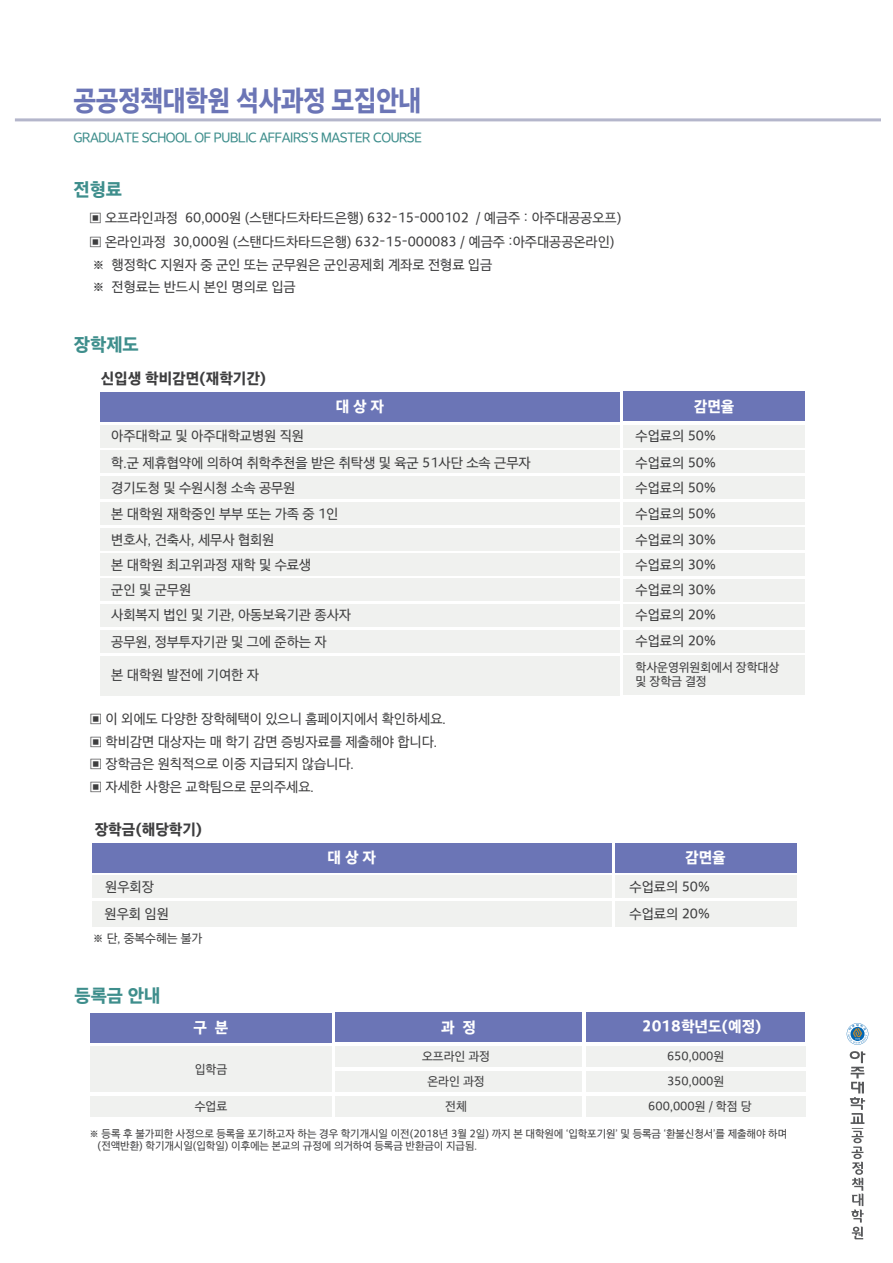
<style>
.page{position:relative;width:893px;height:1263px;background:#fff}
.page>*{position:absolute;margin:0;border:0;box-sizing:border-box;transform-origin:0 0}
.t1{font:27.9px "Cheil Hgtwo OTFEB";letter-spacing:-.015em;color:#6b75b6;scale:.91 1}
.t2{font:18px "Cheil Hgtwo OTFEB";color:#3e8e8c}
.t3{font:15px "Cheil Hgtwo OTFEB";color:#fff}
.t4{font:15px "Cheil Hgtwo OTFEB";color:#3e3e3f}
.t5{font:13.5px/25.8px "Cheil Hgtwo OTFR";color:#3e3e3f}
.t6{font:13.5px "Cheil Hgtwo OTFR";letter-spacing:-.035em;color:#3e8e8c}
.t7{font:12px/24.9px "Cheil Hgtwo OTFR";color:#3e3e3f}
.t8{font:10.5px/12.6px "Cheil Hgtwo OTFR";color:#3e3e3f}
</style>
<div class="page">
<div style="left:100px;top:392px;width:520px;height:29px;background:#6b75b6"></div>
<div style="left:623px;top:392px;width:182px;height:29px;background:#6b75b6"></div>
<div style="left:100px;top:425px;width:520px;height:22px;background:#f0f1ef"></div>
<div style="left:623px;top:425px;width:182px;height:22px;background:#f0f1ef"></div>
<div style="left:100px;top:451px;width:520px;height:22px;background:#f0f1ef"></div>
<div style="left:623px;top:451px;width:182px;height:22px;background:#f0f1ef"></div>
<div style="left:100px;top:476px;width:520px;height:23px;background:#f0f1ef"></div>
<div style="left:623px;top:476px;width:182px;height:23px;background:#f0f1ef"></div>
<div style="left:100px;top:502px;width:520px;height:22px;background:#f0f1ef"></div>
<div style="left:623px;top:502px;width:182px;height:22px;background:#f0f1ef"></div>
<div style="left:100px;top:528px;width:520px;height:22px;background:#f0f1ef"></div>
<div style="left:623px;top:528px;width:182px;height:22px;background:#f0f1ef"></div>
<div style="left:100px;top:553px;width:520px;height:23px;background:#f0f1ef"></div>
<div style="left:623px;top:553px;width:182px;height:23px;background:#f0f1ef"></div>
<div style="left:100px;top:579px;width:520px;height:22px;background:#f0f1ef"></div>
<div style="left:623px;top:579px;width:182px;height:22px;background:#f0f1ef"></div>
<div style="left:100px;top:604px;width:520px;height:23px;background:#f0f1ef"></div>
<div style="left:623px;top:604px;width:182px;height:23px;background:#f0f1ef"></div>
<div style="left:100px;top:630px;width:520px;height:22px;background:#f0f1ef"></div>
<div style="left:623px;top:630px;width:182px;height:22px;background:#f0f1ef"></div>
<div style="left:100px;top:656px;width:520px;height:39px;background:#f0f1ef"></div>
<div style="left:623px;top:655px;width:182px;height:39px;background:#f0f1ef"></div>
<div style="left:92px;top:843px;width:520px;height:29px;background:#6b75b6"></div>
<div style="left:615px;top:843px;width:181px;height:29px;background:#6b75b6"></div>
<div style="left:92px;top:875px;width:520px;height:22px;background:#f0f1ef"></div>
<div style="left:615px;top:875px;width:181px;height:22px;background:#f0f1ef"></div>
<div style="left:92px;top:901px;width:520px;height:25px;background:#f0f1ef"></div>
<div style="left:615px;top:901px;width:181px;height:25px;background:#f0f1ef"></div>
<div style="left:90px;top:1096px;width:242px;height:21px;background:#f0f1ef"></div>
<div style="left:90px;top:1013px;width:242px;height:29px;background:#6b75b6"></div>
<div style="left:90px;top:1046px;width:242px;height:46px;background:#f0f1ef"></div>
<div style="left:335px;top:1046px;width:247px;height:21px;background:#f0f1ef"></div>
<div style="left:586px;top:1046px;width:219px;height:21px;background:#f0f1ef"></div>
<div style="left:586px;top:1071px;width:219px;height:21px;background:#f0f1ef"></div>
<div style="left:586px;top:1096px;width:219px;height:21px;background:#f0f1ef"></div>
<div style="left:335px;top:1071px;width:247px;height:21px;background:#f0f1ef"></div>
<div style="left:335px;top:1096px;width:247px;height:21px;background:#f0f1ef"></div>
<div style="left:586px;top:1012px;width:219px;height:30px;background:#6b75b6"></div>
<div style="left:335px;top:1012px;width:247px;height:30px;background:#6b75b6"></div>
<hr style="left:15px;top:118px;width:866px;height:3px;background:#b4b6cb">
<svg style="left:847px;top:1023px;width:21px;height:22px"></svg>
<svg style="left:850px;top:1051px;width:15px;height:188px"></svg>
<h1 class="t1" style="left:73px;top:87px;width:384px">공공정책대학원 석사과정 모집안내</h1>
<p class="t6" style="left:73px;top:131px;width:350px">GRADUATE SCHOOL OF PUBLIC AFFAIRS’S MASTER COURSE</p>
<h2 class="t2" style="left:74px;top:181px;width:50px">전형료</h2>
<p class="t5" style="left:89px;top:206px;width:533px">▣ 오프라인과정 60,000원 (스탠다드차타드은행) 632-15-000102 / 예금주 : 아주대공공오프)</p>
<p class="t5" style="left:92px;top:255px;width:401px;line-height:21.8px">※ 행정학C 지원자 중 군인 또는 군무원은 군인공제회 계좌로 전형료 입금 ※ 전형료는 반드시 본인 명의로 입금</p>
<p class="t5" style="left:89px;top:230px;width:527px">▣ 온라인과정 30,000원 (스탠다드차타드은행) 632-15-000083 / 예금주 :아주대공공온라인)</p>
<h2 class="t2" style="left:74px;top:335px;width:66px">장학제도</h2>
<p class="t4" style="left:101px;top:370px;width:167px">신입생 학비감면(재학기간)</p>
<p class="t3" style="left:336px;top:399px;width:50px">대 상 자</p>
<p class="t3" style="left:694px;top:399px;width:42px">감면율</p>
<p class="t5" style="left:111px;top:423px;width:194px">아주대학교 및 아주대학교병원 직원</p>
<p class="t5" style="left:636px;top:423px;width:82px;line-height:27px">수업료의 50% 수업료의 50%</p>
<p class="t5" style="left:636px;top:476px;width:82px;text-align:justify">수업료의 50% 수업료의 50% 수업료의 30%</p>
<p class="t5" style="left:636px;top:552px;width:82px;line-height:25.3px;text-align:justify">수업료의 30% 수업료의 30% 수업료의 20% 수업료의 20%</p>
<p class="t7" style="left:636px;top:660px;width:145px;line-height:14.4px">학사운영위원회에서 장학대상 및 장학금 결정</p>
<p class="t5" style="left:111px;top:450px;width:421px">학.군 제휴협약에 의하여 취학추천을 받은 취탁생 및 육군 51사단 소속 근무자</p>
<p class="t5" style="left:111px;top:476px;width:229px">경기도청 및 수원시청 소속 공무원<br>본 대학원 재학중인 부부 또는 가족 중 1인 변호사, 건축사, 세무사 협회원</p>
<p class="t5" style="left:111px;top:552px;width:241px;line-height:25.2px">본 대학원 최고위과정 재학 및 수료생<br>군인 및 군무원<br>사회복지 법인 및 기관, 아동보육기관 종사자</p>
<p class="t5" style="left:111px;top:629px;width:217px">공무원, 정부투자기관 및 그에 준하는 자</p>
<p class="t5" style="left:111px;top:663px;width:149px">본 대학원 발전에 기여한 자</p>
<p class="t5" style="left:90px;top:708px;width:358px;line-height:22.6px">▣ 이 외에도 다양한 장학혜택이 있으니 홈페이지에서 확인하세요. ▣ 학비감면 대상자는 매 학기 감면 증빙자료를 제출해야 합니다. ▣ 장학금은 원칙적으로 이중 지급되지 않습니다.<br>▣ 자세한 사항은 교학팀으로 문의주세요.</p>
<p class="t4" style="left:95px;top:821px;width:109px">장학금(해당학기)</p>
<p class="t3" style="left:328px;top:850px;width:50px">대 상 자</p>
<p class="t3" style="left:685px;top:850px;width:42px">감면율</p>
<p class="t5" style="left:105px;top:874px;width:50px">원우회장</p>
<p class="t5" style="left:630px;top:874px;width:82px">수업료의 50%</p>
<p class="t5" style="left:105px;top:901px;width:66px">원우회 임원</p>
<p class="t5" style="left:630px;top:901px;width:82px">수업료의 20%</p>
<p class="t7" style="left:93px;top:926px;width:111px">※ 단, 중복수혜는 불가</p>
<h2 class="t2" style="left:75px;top:986px;width:87px">등록금 안내</h2>
<p class="t3" style="left:194px;top:1020px;width:36px">구 분</p>
<p class="t7" style="left:195px;top:1057px;width:34px">입학금</p>
<p class="t7" style="left:195px;top:1094px;width:34px">수업료</p>
<p class="t3" style="left:441px;top:1019px;width:36px">과 정</p>
<p class="t3" style="left:642px;top:1019px;width:121px">2018학년도(예정)</p>
<p class="t3" style="left:684px;top:1020px;width:28px">비고</p>
<p class="t7" style="left:422px;top:1044px;width:69px;text-align:center">오프라인 과정 온라인 과정 전체</p>
<p class="t7" style="left:667px;top:1044px;width:59px">650,000원<br>350,000원</p>
<p class="t7" style="left:648px;top:1094px;width:105px">600,000원 / 학점 당</p>
<p class="t8" style="left:98px;top:1127px;width:691px;text-indent:-8px">※ 등록 후 불가피한 사정으로 등록을 포기하고자 하는 경우 학기개시일 이전(2018년 3월 2일) 까지 본 대학원에 ‘입학포기원’ 및 등록금 ‘환불신청서’를 제출해야 하며 (전액반환) 학기개시일(입학일) 이후에는 본교의 규정에 의거하여 등록금 반환금이 지급됨.</p>
</div>
